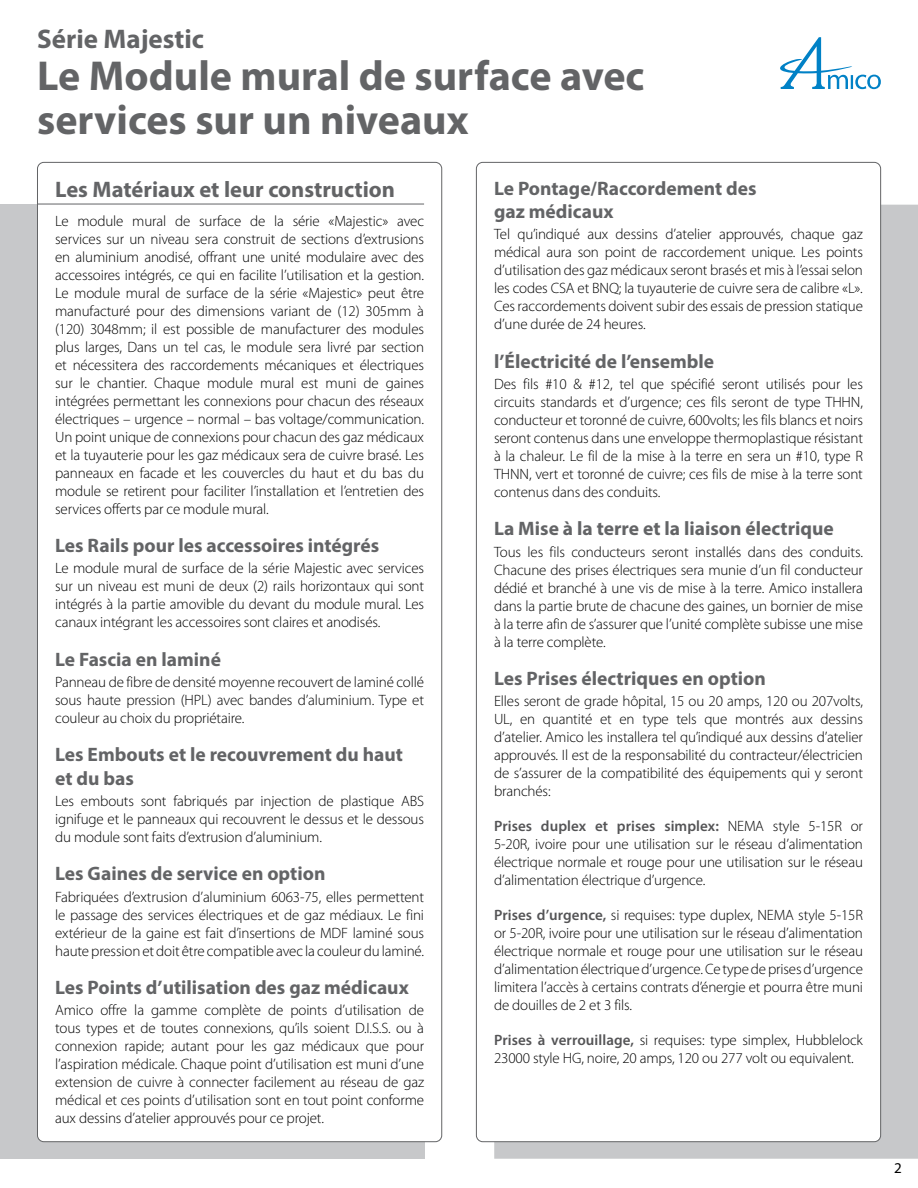
<style>
.page{position:relative;width:918px;height:1188px;background:#fff}
.page>*{position:absolute;margin:0;border:0;box-sizing:border-box;transform-origin:0 0}
.Main_Heading{font:700 42px/43.5px "Myriad Pro";color:#636466}
.Main_Subtitle{font:700 27px "Myriad Pro";color:#636466}
.box_heading_with_rul{font:700 22.5px "Myriad Pro";color:#636466}
.box_subheading{font:700 19.5px/23.4px "Myriad Pro";color:#636466}
.main_text{font:300 15px/18px "Myriad Pro";letter-spacing:-.01em;color:#000;text-align:justify}
.t1{font:15px "Myriad Pro";color:#000}
.s1{font-weight:600;color:#545456}
</style>
<div class="page">
<svg style="left:780px;top:37px;width:101px;height:52px"></svg>
<div style="left:0;top:205px;width:424px;height:954px;background:#c7c8ca"></div>
<div style="left:494px;top:205px;width:424px;height:954px;background:#c7c8ca"></div>
<div style="left:37px;top:162px;width:405px;height:980px;background:#fff;border-radius:6px"></div>
<hr style="left:38px;top:204px;width:386px;height:1px;background:#636466">
<div style="left:476px;top:162px;width:405px;height:980px;background:#fff;border-radius:6px"></div>
<p class="Main_Subtitle" style="left:37px;top:21px;width:168px">Série Majestic</p>
<p class="Main_Heading" style="left:37px;top:53px;width:609px">Le Module mural de surface avec services sur un niveaux</p>
<p class="box_heading_with_rul" style="left:55px;top:175px;width:341px">Les Matériaux et leur construction</p>
<p class="main_text" style="left:55px;top:212px;width:370px">Le module mural de surface de la série «Majestic» avec services sur un niveau sera construit de sections d’extrusions en aluminium anodisé, offrant une unité modulaire avec des accessoires intégrés, ce qui en facilite l’utilisation et la gestion.<br>Le module mural de surface de la série «Majestic» peut être manufacturé pour des dimensions variant de (12) 305mm à (120) 3048mm; il est possible de manufacturer des modules plus larges, Dans un tel cas, le module sera livré par section et nécessitera des raccordements mécaniques et électriques sur le chantier. Chaque module mural est muni de gaines intégrées permettant les connexions pour chacun des réseaux électriques – urgence – normal – bas voltage/communication.<br>Un point unique de connexions pour chacun des gaz médicaux et la tuyauterie pour les gaz médicaux sera de cuivre brasé. Les panneaux en facade et les couvercles du haut et du bas du module se retirent pour faciliter l’installation et l’entretien des services offerts par ce module mural.</p>
<p class="box_subheading" style="left:55px;top:533px;width:326px">Les Rails pour les accessoires intégrés</p>
<p class="main_text" style="left:55px;top:559px;width:370px">Le module mural de surface de la série Majestic avec services sur un niveau est muni de deux (2) rails horizontaux qui sont intégrés à la partie amovible du devant du module mural. Les canaux intégrant les accessoires sont claires et anodisés.</p>
<p class="box_subheading" style="left:55px;top:647px;width:167px">Le Fascia en laminé</p>
<p class="main_text" style="left:55px;top:673px;width:370px">Panneau de fibre de densité moyenne recouvert de laminé collé sous haute pression (HPL) avec bandes d’aluminium. Type et couleur au choix du propriétaire.</p>
<p class="box_subheading" style="left:55px;top:742px;width:349px">Les Embouts et le recouvrement du haut et du bas</p>
<p class="main_text" style="left:55px;top:792px;width:370px">Les embouts sont fabriqués par injection de plastique ABS ignifuge et le panneaux qui recouvrent le dessus et le dessous du module sont faits d’extrusion d’aluminium.</p>
<p class="box_subheading" style="left:55px;top:862px;width:272px">Les Gaines de service en option</p>
<p class="main_text" style="left:55px;top:888px;width:370px">Fabriquées d’extrusion d’aluminium 6063-75, elles permettent le passage des services électriques et de gaz médiaux. Le fini extérieur de la gaine est fait d’insertions de MDF laminé sous haute pression et doit être compatible avec la couleur du laminé.</p>
<p class="box_subheading" style="left:55px;top:975px;width:355px">Les Points d’utilisation des gaz médicaux</p>
<p class="main_text" style="left:55px;top:1001px;width:370px">Amico offre la gamme complète de points d’utilisation de tous types et de toutes connexions, qu’ils soient D.I.S.S. ou à connexion rapide; autant pour les gaz médicaux que pour l’aspiration médicale. Chaque point d’utilisation est muni d’une extension de cuivre à connecter facilement au réseau de gaz médical et ces points d’utilisation sont en tout point conforme aux dessins d’atelier approuvés pour ce projet.</p>
<p class="box_subheading" style="left:494px;top:176px;width:264px">Le Pontage/Raccordement des gaz médicaux</p>
<p class="main_text" style="left:494px;top:225px;width:370px">Tel qu’indiqué aux dessins d’atelier approuvés, chaque gaz médical aura son point de raccordement unique. Les points d’utilisation des gaz médicaux seront brasés et mis à l’essai selon les codes CSA et BNQ; la tuyauterie de cuivre sera de calibre «L».<br>Ces raccordements doivent subir des essais de pression statique d’une durée de 24 heures.</p>
<p class="box_subheading" style="left:494px;top:349px;width:222px">l’Électricité de l’ensemble</p>
<p class="main_text" style="left:494px;top:375px;width:371px">Des fils #10 &amp; #12, tel que spécifié seront utilisés pour les circuits standards et d’urgence; ces fils seront de type THHN, conducteur et toronné de cuivre, 600volts; les fils blancs et noirs seront contenus dans une enveloppe thermoplastique résistant à la chaleur. Le fil de la mise à la terre en sera un #10, type R THNN, vert et toronné de cuivre; ces fils de mise à la terre sont contenus dans des conduits.</p>
<p class="box_subheading" style="left:494px;top:516px;width:341px">La Mise à la terre et la liaison électrique</p>
<p class="main_text" style="left:494px;top:542px;width:370px">Tous les fils conducteurs seront installés dans des conduits.<br>Chacune des prises électriques sera munie d’un fil conducteur dédié et branché à une vis de mise à la terre. Amico installera dans la partie brute de chacune des gaines, un bornier de mise à la terre afin de s’assurer que l’unité complète subisse une mise à la terre complète.</p>
<p class="box_subheading" style="left:494px;top:666px;width:273px">Les Prises électriques en option</p>
<p class="main_text" style="left:494px;top:692px;width:370px">Elles seront de grade hôpital, 15 ou 20 amps, 120 ou 207volts, UL, en quantité et en type tels que montrés aux dessins d’atelier. Amico les installera tel qu’indiqué aux dessins d’atelier approuvés. Il est de la responsabilité du contracteur/électricien de s’assurer de la compatibilité des équipements qui y seront branchés:</p>
<p class="main_text" style="left:494px;top:817px;width:370px"><span class="s1">Prises duplex et prises simplex:</span> NEMA style 5-15R or 5-20R, ivoire pour une utilisation sur le réseau d’alimentation électrique normale et rouge pour une utilisation sur le réseau d’alimentation électrique d’urgence.</p>
<p class="main_text" style="left:494px;top:906px;width:370px"><span class="s1">Prises d’urgence,</span> si requises: type duplex, NEMA style 5-15R or 5-20R, ivoire pour une utilisation sur le réseau d’alimentation électrique normale et rouge pour une utilisation sur le réseau d’alimentation électrique d’urgence. Ce type de prises d’urgence limitera l’accès à certains contrats d’énergie et pourra être muni de douilles de 2 et 3 fils.</p>
<p class="main_text" style="left:494px;top:1030px;width:370px"><span class="s1">Prises à verrouillage,</span> si requises: type simplex, Hubblelock<br>23000 style HG, noire, 20 amps, 120 ou 277 volt ou equivalent.</p>
<p class="t1" style="left:894px;top:1159px;width:9px">2</p>
</div>
